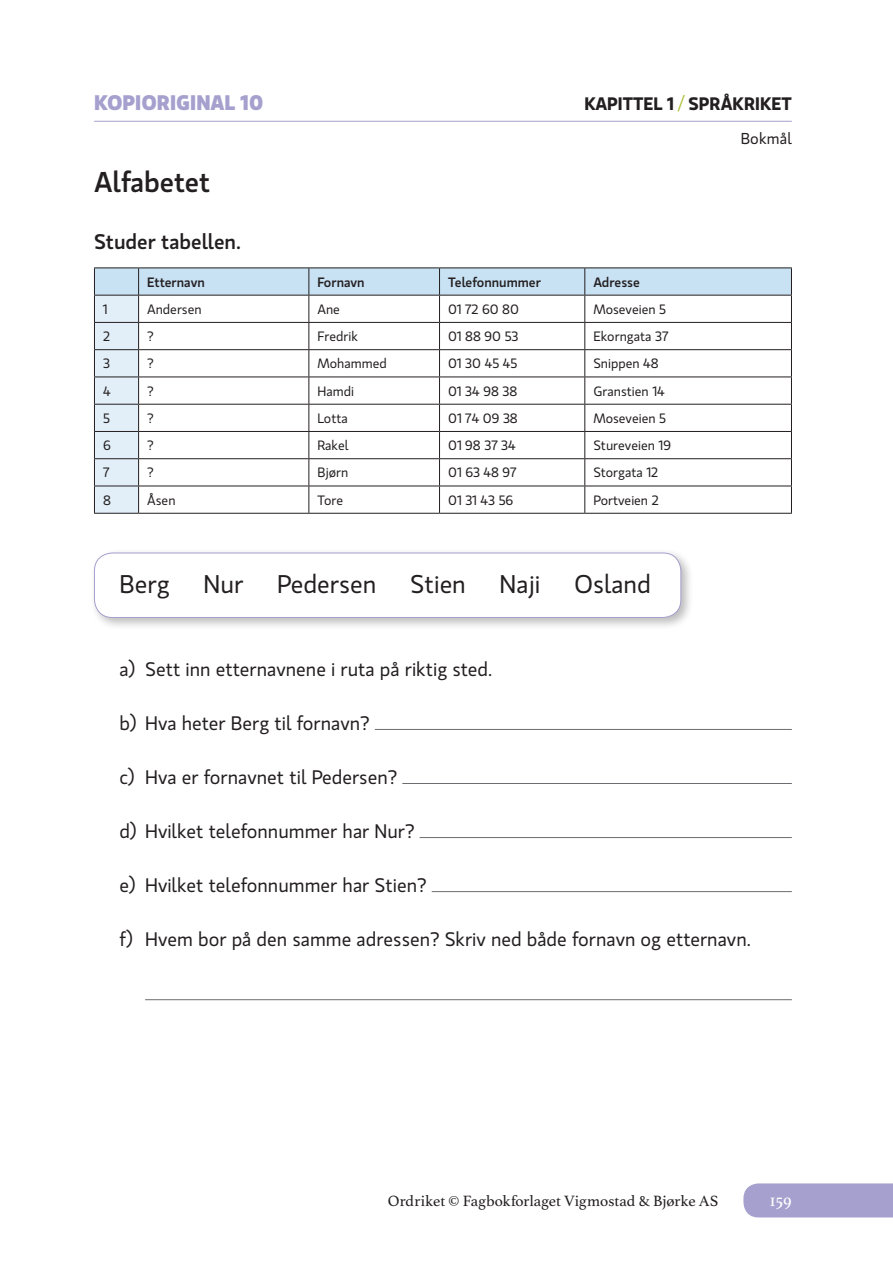
<style>
.page{position:relative;width:893px;height:1263px;background:#fff}
.page>*{position:absolute;margin:0;border:0;box-sizing:border-box;transform-origin:0 0}
.t1{font:500 28.5px "Gloriola Std";color:#231f20}
.t2{font:25.5px "Gloriola Std";color:#231f20}
.t3{font:500 21px "Gloriola Std";color:#231f20}
.t4{font:700 21px "Gloriola Std";color:#a5a0ce}
.t5{font:19.5px "Gloriola Std";color:#231f20}
.t6{font:600 18px "Gloriola Std";color:#231f20}
.t7{font:18px "Athelas";color:#fff}
.t8{font:15.75px "Athelas";letter-spacing:-.005em;color:#231f20}
.t9{font:15.75px "Gloriola Std";letter-spacing:.005em;color:#231f20}
.t10{font:13.5px "Gloriola Std";color:#231f20}
.t11{font:500 13.5px "Gloriola Std";color:#231f20}
.s1{font-weight:400;color:#b1c13f}
</style>
<div class="page">
<div style="left:90px;top:548px;width:603px;height:82px;background:#231f20;opacity:.3"></div>
<div style="left:94px;top:553px;width:586px;height:64px;background:#fff;border-radius:18px"></div>
<div style="left:94px;top:552px;width:587px;height:65px;border:1px solid #a5a0ce;border-radius:18px"></div>
<div style="left:743px;top:1183px;width:149px;height:34px;background:#a5a0ce"></div>
<hr style="left:94px;top:121px;width:697px;height:1px;background:#a5a0ce">
<hr style="left:94px;top:267px;width:45px;height:1px;background:#231f20">
<hr style="left:139px;top:267px;width:170px;height:1px;background:#231f20">
<hr style="left:309px;top:267px;width:130px;height:1px;background:#231f20">
<hr style="left:439px;top:267px;width:145px;height:1px;background:#231f20">
<hr style="left:584px;top:267px;width:207px;height:1px;background:#231f20">
<svg style="left:94px;top:268px;width:698px;height:245px"></svg>
<hr style="left:94px;top:512px;width:45px;height:1px;background:#231f20">
<hr style="left:139px;top:512px;width:170px;height:1px;background:#231f20">
<hr style="left:309px;top:512px;width:130px;height:1px;background:#231f20">
<hr style="left:439px;top:512px;width:145px;height:1px;background:#231f20">
<hr style="left:584px;top:512px;width:207px;height:1px;background:#231f20">
<hr style="left:375px;top:729px;width:416px;height:1px;background:#6c6d70">
<hr style="left:402px;top:783px;width:389px;height:1px;background:#6c6d70">
<hr style="left:419px;top:837px;width:372px;height:1px;background:#6c6d70">
<hr style="left:431px;top:891px;width:360px;height:1px;background:#6c6d70">
<hr style="left:145px;top:999px;width:646px;height:1px;background:#6c6d70">
<h3 class="t4" style="left:94px;top:87px;width:171px">KOPIORIGINAL 10</h3>
<h3 class="t6" style="left:584px;top:91px;width:209px">KAPITTEL 1 <span class="s1">/</span> SPRÅKRIKET</h3>
<p class="t9" style="left:740px;top:128px;width:53px">Bokmål</p>
<h1 class="t1" style="left:94px;top:162px;width:118px">Alfabetet</h1>
<h3 class="t3" style="left:94px;top:227px;width:148px">Studer tabellen.</h3>
<p class="t11" style="left:147px;top:272px;width:59px">Etternavn</p>
<p class="t11" style="left:317px;top:272px;width:49px">Fornavn</p>
<p class="t11" style="left:448px;top:272px;width:94px">Telefonnummer</p>
<p class="t11" style="left:593px;top:272px;width:48px">Adresse</p>
<p class="t10" style="left:103px;top:300px;width:6px">1</p>
<p class="t10" style="left:147px;top:300px;width:56px">Andersen</p>
<p class="t10" style="left:317px;top:300px;width:24px">Ane</p>
<p class="t10" style="left:448px;top:300px;width:72px">01 72 60 80</p>
<p class="t10" style="left:593px;top:300px;width:74px">Moseveien 5</p>
<p class="t10" style="left:103px;top:327px;width:9px">2</p>
<p class="t10" style="left:147px;top:327px;width:8px">?</p>
<p class="t10" style="left:317px;top:327px;width:42px">Fredrik</p>
<p class="t10" style="left:448px;top:327px;width:72px">01 88 90 53</p>
<p class="t10" style="left:593px;top:327px;width:77px">Ekorngata 37</p>
<p class="t10" style="left:103px;top:354px;width:8px">3</p>
<p class="t10" style="left:147px;top:354px;width:8px">?</p>
<p class="t10" style="left:317px;top:354px;width:71px">Mohammed</p>
<p class="t10" style="left:448px;top:354px;width:71px">01 30 45 45</p>
<p class="t10" style="left:593px;top:354px;width:67px">Snippen 48</p>
<p class="t10" style="left:103px;top:382px;width:9px">4</p>
<p class="t10" style="left:147px;top:382px;width:8px">?</p>
<p class="t10" style="left:317px;top:382px;width:38px">Hamdi</p>
<p class="t10" style="left:448px;top:382px;width:71px">01 34 98 38</p>
<p class="t10" style="left:593px;top:382px;width:73px">Granstien 14</p>
<p class="t10" style="left:103px;top:409px;width:8px">5</p>
<p class="t10" style="left:147px;top:409px;width:8px">?</p>
<p class="t10" style="left:317px;top:409px;width:32px">Lotta</p>
<p class="t10" style="left:448px;top:409px;width:71px">01 74 09 38</p>
<p class="t10" style="left:593px;top:409px;width:74px">Moseveien 5</p>
<p class="t10" style="left:103px;top:436px;width:9px">6</p>
<p class="t10" style="left:147px;top:436px;width:8px">?</p>
<p class="t10" style="left:317px;top:436px;width:33px">Rakel</p>
<p class="t10" style="left:448px;top:436px;width:69px">01 98 37 34</p>
<p class="t10" style="left:593px;top:436px;width:79px">Stureveien 19</p>
<p class="t10" style="left:103px;top:463px;width:8px">7</p>
<p class="t10" style="left:147px;top:463px;width:8px">?</p>
<p class="t10" style="left:317px;top:463px;width:32px">Bjørn</p>
<p class="t10" style="left:448px;top:463px;width:70px">01 63 48 97</p>
<p class="t10" style="left:593px;top:463px;width:66px">Storgata 12</p>
<p class="t10" style="left:103px;top:490px;width:9px">8</p>
<p class="t10" style="left:147px;top:490px;width:30px">Åsen</p>
<p class="t10" style="left:317px;top:490px;width:27px">Tore</p>
<p class="t10" style="left:448px;top:490px;width:67px">01 31 43 56</p>
<p class="t10" style="left:593px;top:490px;width:67px">Portveien 2</p>
<h2 class="t2" style="left:120px;top:566px;width:52px">Berg</h2>
<h2 class="t2" style="left:203px;top:566px;width:41px">Nur</h2>
<h2 class="t2" style="left:277px;top:566px;width:101px">Pedersen</h2>
<h2 class="t2" style="left:410px;top:566px;width:57px">Stien</h2>
<h2 class="t2" style="left:499px;top:566px;width:42px">Naji</h2>
<h2 class="t2" style="left:574px;top:566px;width:78px">Osland</h2>
<h3 class="t5" style="left:120px;top:655px;width:374px">a) Sett inn etternavnene i ruta på riktig sted.</h3>
<h3 class="t5" style="left:120px;top:709px;width:251px">b) Hva heter Berg til fornavn?</h3>
<h3 class="t5" style="left:120px;top:763px;width:279px">c) Hva er fornavnet til Pedersen?</h3>
<h3 class="t5" style="left:120px;top:817px;width:296px">d) Hvilket telefonnummer har Nur?</h3>
<h3 class="t5" style="left:120px;top:871px;width:308px">e) Hvilket telefonnummer har Stien?</h3>
<h3 class="t5" style="left:120px;top:925px;width:632px">f) Hvem bor på den samme adressen? Skriv ned både fornavn og etternavn.</h3>
<p class="t8" style="left:388px;top:1191px;width:332px">Ordriket © Fagbokforlaget Vigmostad &amp; Bjørke AS</p>
<h3 class="t7" style="left:769px;top:1190px;width:23px">159</h3>
</div>
